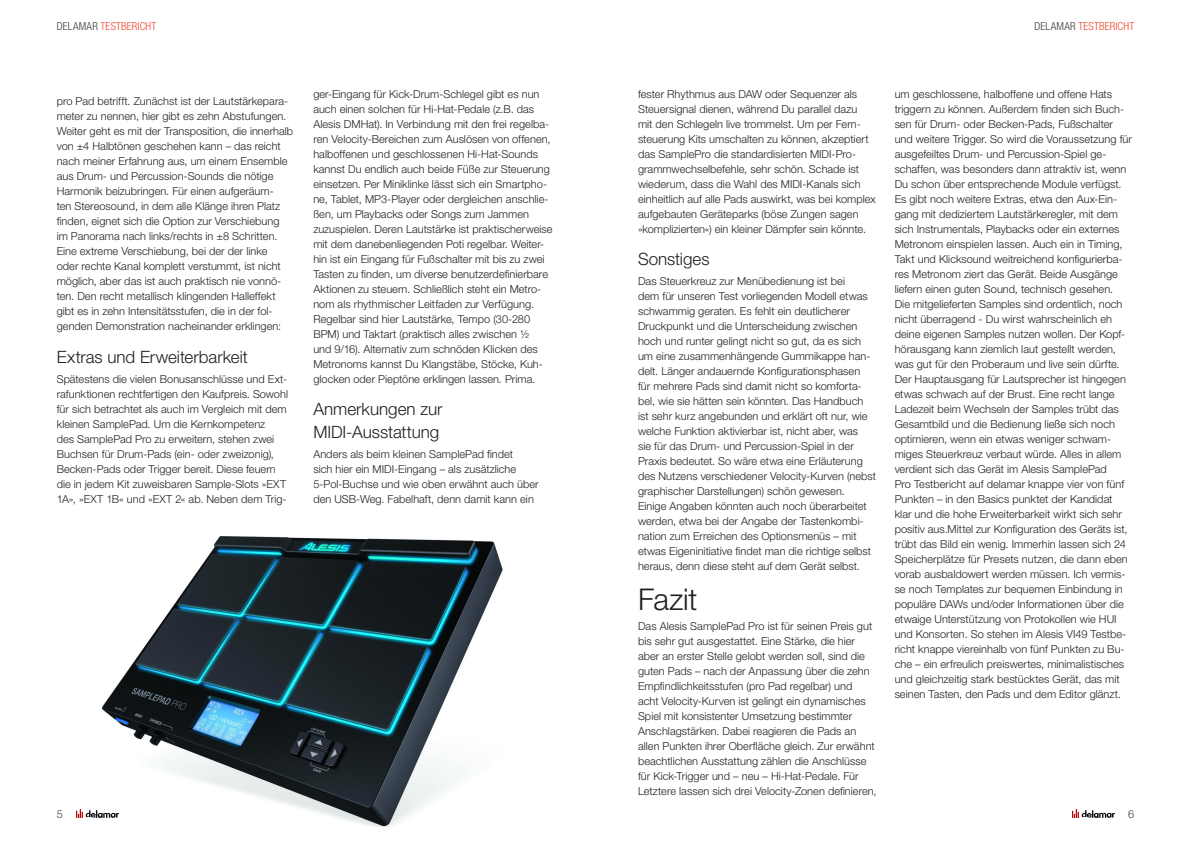
<style>
.page{position:relative;width:1191px;height:842px;background:#fff}
.page>*{position:absolute;margin:0;border:0;box-sizing:border-box;transform-origin:0 0}
.t1{font:300 30px "Helvetica Neue LT Std";letter-spacing:-.01em;color:#231f20}
.t2{font:300 17px/22.5px "Helvetica Neue LT Std";letter-spacing:-.005em;color:#231f20}
.t3{font:300 11px/15px "Helvetica Neue LT Std";letter-spacing:.005em;color:#231f20}
.t4{font:300 condensed 11px "Helvetica Neue LT Std";letter-spacing:.015em;color:#ef452e}
.t5{font:300 11px "Helvetica Neue LT Std";color:#3e3e3f}
.s1{color:#3e3e3f}
</style>
<div class="page">
<img style="left:77px;top:810px;width:25px;height:7px">
<img style="left:102px;top:536px;width:401px;height:292px">
<img style="left:1072px;top:810px;width:42px;height:7px">
<p class="t4" style="left:57px;top:20px;width:101px"><span class="s1">DELAMAR</span> TESTBERICHT</p>
<p class="t4" style="left:1034px;top:20px;width:101px"><span class="s1">DELAMAR</span> TESTBERICHT</p>
<p class="t3" style="left:57px;top:93px;width:238px">pro Pad betrifft. Zunächst ist der Lautstärkepara&shy;meter zu nennen, hier gibt es zehn Abstufungen.<br>Weiter geht es mit der Transposition, die innerhalb von ±4 Halbtönen geschehen kann – das reicht nach meiner Erfahrung aus, um einem Ensemble aus Drum- und Percussion-Sounds die nötige Harmonik beizubringen. Für einen aufgeräum-<br>ten Stereosound, in dem alle Klänge ihren Platz finden, eignet sich die Option zur Verschiebung im Panorama nach links/rechts in ±8 Schritten.<br>Eine extreme Verschiebung, bei der der linke<br>oder rechte Kanal komplett verstummt, ist nicht möglich, aber das ist auch praktisch nie vonnö&shy;ten. Den recht metallisch klingenden Halleffekt gibt es in zehn Intensitätsstufen, die in der fol&shy;genden Demonstration nacheinander erklingen:</p>
<p class="t2" style="left:57px;top:345px;width:193px">Extras und Erweiterbarkeit</p>
<p class="t3" style="left:57px;top:371px;width:233px">Spätestens die vielen Bonusanschlüsse und Ext&shy;rafunktionen rechtfertigen den Kaufpreis. Sowohl für sich betrachtet als auch im Vergleich mit dem kleinen SamplePad. Um die Kernkompetenz<br>des SamplePad Pro zu erweitern, stehen zwei Buchsen für Drum-Pads (ein- oder zweizonig), Becken-Pads oder Trigger bereit. Diese feuern die in jedem Kit zuweisbaren Sample-Slots »EXT 1A», »EXT 1B« und »EXT 2« ab. Neben dem Trig-</p>
<p class="t3" style="left:313px;top:86px;width:241px">ger-Eingang für Kick-Drum-Schlegel gibt es nun auch einen solchen für Hi-Hat-Pedale (z.B. das Alesis DMHat). In Verbindung mit den frei regelba&shy;ren Velocity-Bereichen zum Auslösen von offenen, halboffenen und geschlossenen Hi-Hat-Sounds kannst Du endlich auch beide Füße zur Steuerung einsetzen. Per Miniklinke lässt sich ein Smartpho&shy;ne, Tablet, MP3-Player oder dergleichen anschlie&shy;ßen, um Playbacks oder Songs zum Jammen zuzuspielen. Deren Lautstärke ist praktischerweise mit dem danebenliegenden Poti regelbar. Weiter&shy;hin ist ein Eingang für Fußschalter mit bis zu zwei Tasten zu finden, um diverse benutzerdefinierbare Aktionen zu steuern. Schließlich steht ein Metro&shy;nom als rhythmischer Leitfaden zur Verfügung.<br>Regelbar sind hier Lautstärke, Tempo (30-280<br>BPM) und Taktart (praktisch alles zwischen ½<br>und 9/16). Alternativ zum schnöden Klicken des Metronoms kannst Du Klangstäbe, Stöcke, Kuh&shy;glocken oder Pieptöne erklingen lassen. Prima.</p>
<p class="t2" style="left:313px;top:397px;width:131px">Anmerkungen zur<br>MIDI-Ausstattung</p>
<p class="t3" style="left:313px;top:446px;width:227px">Anders als beim kleinen SamplePad findet<br>sich hier ein MIDI-Eingang – als zusätzliche 5-Pol-Buchse und wie oben erwähnt auch über den USB-Weg. Fabelhaft, denn damit kann ein</p>
<p class="t5" style="left:57px;top:807px;width:8px">5</p>
<p class="t3" style="left:638px;top:86px;width:239px">fester Rhythmus aus DAW oder Sequenzer als Steuersignal dienen, während Du parallel dazu<br>mit den Schlegeln live trommelst. Um per Fern&shy;steuerung Kits umschalten zu können, akzeptiert das SamplePro die standardisierten MIDI-Pro&shy;grammwechselbefehle, sehr schön. Schade ist wiederum, dass die Wahl des MIDI-Kanals sich einheitlich auf alle Pads auswirkt, was bei komplex aufgebauten Geräteparks (böse Zungen sagen »komplizierten«) ein kleiner Dämpfer sein könnte.</p>
<h3 class="t2" style="left:638px;top:247px;width:73px">Sonstiges</h3>
<p class="t3" style="left:638px;top:273px;width:239px">Das Steuerkreuz zur Menübedienung ist bei<br>dem für unseren Test vorliegenden Modell etwas schwammig geraten. Es fehlt ein deutlicherer Druckpunkt und die Unterscheidung zwischen hoch und runter gelingt nicht so gut, da es sich um eine zusammenhängende Gummikappe han&shy;delt. Länger andauernde Konfigurationsphasen<br>für mehrere Pads sind damit nicht so komforta&shy;bel, wie sie hätten sein könnten. Das Handbuch ist sehr kurz angebunden und erklärt oft nur, wie welche Funktion aktivierbar ist, nicht aber, was<br>sie für das Drum- und Percussion-Spiel in der Praxis bedeutet. So wäre etwa eine Erläuterung des Nutzens verschiedener Velocity-Kurven (nebst graphischer Darstellungen) schön gewesen.<br>Einige Angaben könnten auch noch überarbeitet werden, etwa bei der Angabe der Tastenkombi&shy;nation zum Erreichen des Optionsmenüs – mit etwas Eigeninitiative findet man die richtige selbst heraus, denn diese steht auf dem Gerät selbst.</p>
<h2 class="t1" style="left:638px;top:581px;width:61px">Fazit</h2>
<p class="t3" style="left:638px;top:618px;width:240px">Das Alesis SamplePad Pro ist für seinen Preis gut bis sehr gut ausgestattet. Eine Stärke, die hier aber an erster Stelle gelobt werden soll, sind die guten Pads – nach der Anpassung über die zehn Empfindlichkeitsstufen (pro Pad regelbar) und<br>acht Velocity-Kurven ist gelingt ein dynamisches Spiel mit konsistenter Umsetzung bestimmter Anschlagstärken. Dabei reagieren die Pads an allen Punkten ihrer Oberfläche gleich. Zur erwähnt beachtlichen Ausstattung zählen die Anschlüsse für Kick-Trigger und – neu – Hi-Hat-Pedale. Für Letztere lassen sich drei Velocity-Zonen definieren,</p>
<p class="t3" style="left:894px;top:86px;width:239px">um geschlossene, halboffene und offene Hats triggern zu können. Außerdem finden sich Buch&shy;sen für Drum- oder Becken-Pads, Fußschalter und weitere Trigger. So wird die Voraussetzung für ausgefeiltes Drum- und Percussion-Spiel ge&shy;schaffen, was besonders dann attraktiv ist, wenn Du schon über entsprechende Module verfügst.<br>Es gibt noch weitere Extras, etwa den Aux-Ein&shy;gang mit dediziertem Lautstärkeregler, mit dem sich Instrumentals, Playbacks oder ein externes Metronom einspielen lassen. Auch ein in Timing, Takt und Klicksound weitreichend konfigurierba&shy;res Metronom ziert das Gerät. Beide Ausgänge liefern einen guten Sound, technisch gesehen.<br>Die mitgelieferten Samples sind ordentlich, noch nicht überragend - Du wirst wahrscheinlich eh deine eigenen Samples nutzen wollen. Der Kopf&shy;hörausgang kann ziemlich laut gestellt werden, was gut für den Proberaum und live sein dürfte.<br>Der Hauptausgang für Lautsprecher ist hingegen etwas schwach auf der Brust. Eine recht lange Ladezeit beim Wechseln der Samples trübt das Gesamtbild und die Bedienung ließe sich noch optimieren, wenn ein etwas weniger schwam&shy;miges Steuerkreuz verbaut würde. Alles in allem verdient sich das Gerät im Alesis SamplePad<br>Pro Testbericht auf delamar knappe vier von fünf Punkten – in den Basics punktet der Kandidat klar und die hohe Erweiterbarkeit wirkt sich sehr positiv aus.Mittel zur Konfiguration des Geräts ist, trübt das Bild ein wenig. Immerhin lassen sich 24<br>Speicherplätze für Presets nutzen, die dann eben vorab ausbaldowert werden müssen. Ich vermis&shy;se noch Templates zur bequemen Einbindung in populäre DAWs und/oder Informationen über die etwaige Unterstützung von Protokollen wie HUI und Konsorten. So stehen im Alesis VI49 Testbe&shy;richt knappe viereinhalb von fünf Punkten zu Bu&shy;che – ein erfreulich preiswertes, minimalistisches und gleichzeitig stark bestücktes Gerät, das mit seinen Tasten, den Pads und dem Editor glänzt.</p>
<p class="t5" style="left:1128px;top:807px;width:8px">6</p>
</div>
